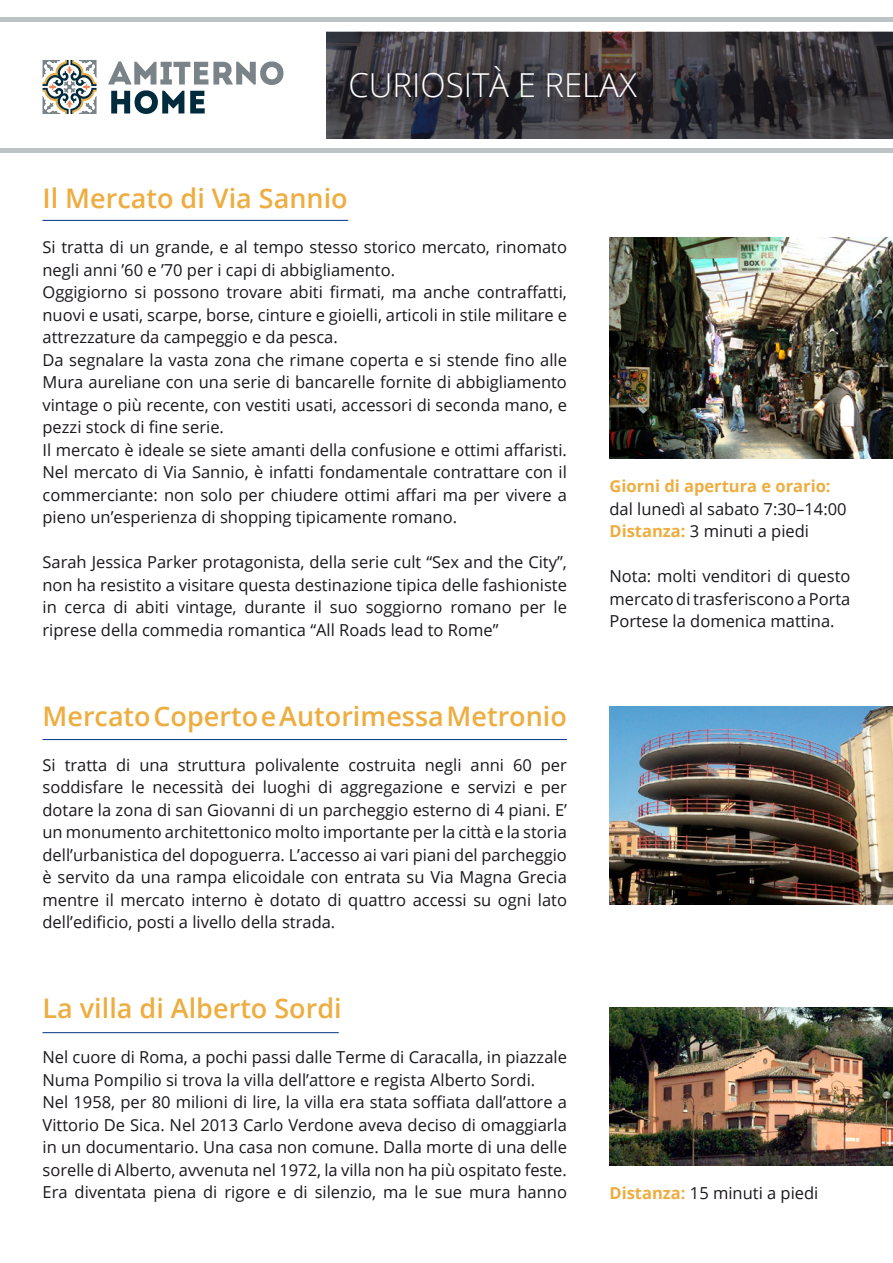
<style>
.page{position:relative;width:893px;height:1263px;background:#fff}
.page>*{position:absolute;margin:0;border:0;box-sizing:border-box;transform-origin:0 0}
.t1{font:300 33px "Open Sans";color:#fff}
.t2{font:600 27px "Open Sans";color:#eead40}
.t3{font:16.5px/22.5px "Open Sans";color:#1a171c}
.t4{font:700 16.5px "Open Sans";color:#eead40}
.s1{font-weight:700;color:#eead40}
</style>
<div class="page">
<img style="left:326px;top:32px;width:567px;height:106px">
<hr style="left:0;top:17px;width:893px;height:4px;background:#bcc3c6">
<hr style="left:0;top:149px;width:893px;height:4px;background:#bcc3c6">
<svg style="left:43px;top:60px;width:54px;height:54px"></svg>
<svg style="left:108px;top:61px;width:175px;height:53px"></svg>
<img style="left:609px;top:237px;width:284px;height:221px">
<img style="left:609px;top:1008px;width:284px;height:157px">
<img style="left:609px;top:707px;width:284px;height:198px">
<hr style="left:43px;top:739px;width:524px;height:1px;background:#003782">
<hr style="left:43px;top:1032px;width:296px;height:1px;background:#003782">
<hr style="left:43px;top:220px;width:305px;height:1px;background:#003782">
<h1 class="t1" style="left:348px;top:63px;width:290px">CURIOSITà E RELAX</h1>
<h2 class="t2" style="left:43px;top:180px;width:307px">Il Mercato di Via Sannio</h2>
<p class="t3" style="left:43px;top:236px;width:526px">Si tratta di un grande, e al tempo stesso storico mercato, rinomato negli anni ’60 e ’70 per i capi di abbigliamento.<br>Oggigiorno si possono trovare abiti firmati, ma anche contraffatti, nuovi e usati, scarpe, borse, cinture e gioielli, articoli in stile militare e attrezzature da campeggio e da pesca.<br>Da segnalare la vasta zona che rimane coperta e si stende fino alle Mura aureliane con una serie di bancarelle fornite di abbigliamento vintage o più recente, con vestiti usati, accessori di seconda mano, e pezzi stock di fine serie.<br>Il mercato è ideale se siete amanti della confusione e ottimi affaristi.<br>Nel mercato di Via Sannio, è infatti fondamentale contrattare con il commerciante: non solo per chiudere ottimi affari ma per vivere a pieno un’esperienza di shopping tipicamente romano.</p>
<p class="t3" style="left:43px;top:551px;width:526px;text-align:justify">Sarah Jessica Parker protagonista, della serie cult “Sex and the City”, non ha resistito a visitare questa destinazione tipica delle fashioniste in cerca di abiti vintage, durante il suo soggiorno romano per le riprese della commedia romantica “All Roads lead to Rome”</p>
<h2 class="t2" style="left:43px;top:697px;width:526px">Mercato Coperto e Autorimessa Metronio</h2>
<p class="t3" style="left:43px;top:753px;width:526px;text-align:justify">Si tratta di una struttura polivalente costruita negli anni 60 per soddisfare le necessità dei luoghi di aggregazione e servizi e per dotare la zona di san Giovanni di un parcheggio esterno di 4 piani. E’ un monumento architettonico molto importante per la città e la storia dell’urbanistica del dopoguerra. L’accesso ai vari piani del parcheggio è servito da una rampa elicoidale con entrata su Via Magna Grecia mentre il mercato interno è dotato di quattro accessi su ogni lato dell’edificio, posti a livello della strada.</p>
<h2 class="t2" style="left:43px;top:990px;width:301px">La villa di Alberto Sordi</h2>
<p class="t3" style="left:43px;top:1046px;width:526px">Nel cuore di Roma, a pochi passi dalle Terme di Caracalla, in piazzale Numa Pompilio si trova la villa dell’attore e regista Alberto Sordi.<br>Nel 1958, per 80 milioni di lire, la villa era stata soffiata dall’attore a Vittorio De Sica. Nel 2013 Carlo Verdone aveva deciso di omaggiarla in un documentario. Una casa non comune. Dalla morte di una delle sorelle di Alberto, avvenuta nel 1972, la villa non ha più ospitato feste.<br>Era diventata piena di rigore e di silenzio, ma le sue mura hanno</p>
<p class="t4" style="left:609px;top:475px;width:223px">Giorni di apertura e orario:</p>
<p class="t3" style="left:609px;top:497px;width:239px">dal lunedì al sabato 7:30–14:00<br><span class="s1">Distanza:</span> 3 minuti a piedi</p>
<p class="t3" style="left:609px;top:565px;width:242px;text-align:justify">Nota: molti venditori di questo mercato di trasferiscono a Porta Portese la domenica mattina.</p>
<p class="t3" style="left:609px;top:1181px;width:210px"><span class="s1">Distanza:</span> 15 minuti a piedi</p>
</div>
